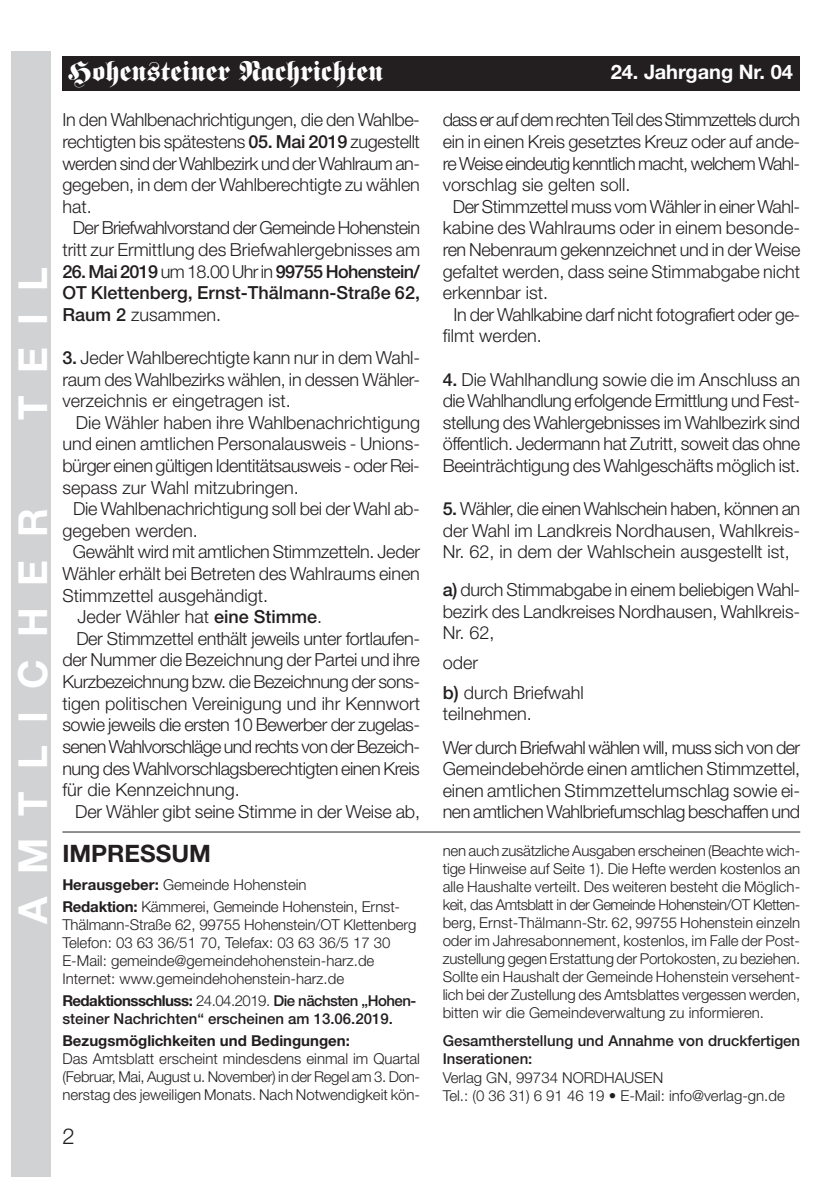
<style>
.page{position:relative;width:840px;height:1191px;background:#fff}
.page>*{position:absolute;margin:0;border:0;box-sizing:border-box;transform-origin:0 0}
.t1{font:700 40px "Helvetica Neue";letter-spacing:.555em;color:#fff}
.t2{font:28px "Fette Fraktur";color:#fff}
.t3{font:700 24px "Helvetica Neue";color:#231f20}
.t4{font:300 22px "Helvetica Neue";color:#231f20}
.t5{font:700 20px "Helvetica Neue";color:#fff}
.t6{font:300 18px/21.6px "Helvetica Neue";letter-spacing:-.015em;color:#231f20;text-align:justify}
.t7{font:300 18px "Helvetica Neue";letter-spacing:-.04em;color:#231f20}
.t8{font:300 18px/33.4px "Helvetica Neue";letter-spacing:-.035em;color:#231f20}
.t9{font:500 18px/21.6px "Helvetica Neue";color:#231f20;text-align:justify}
.t10{font:300 15px/18px "Helvetica Neue";color:#231f20}
.t11{font:500 15px/18px "Helvetica Neue";color:#231f20}
.t12{font:700 15px "Helvetica Neue";color:#231f20}
.s1{font-weight:500}
.s2{font-weight:300}
.s3{font-weight:700}
</style>
<div class="page">
<hr style="left:62px;top:831px;width:737px;height:1px;background:#231f20">
<div style="left:62px;top:57px;width:737px;height:34px;background:#231f20"></div>
<div style="left:11px;top:51px;width:40px;height:1125px;background:#d1d2d4"></div>
<h1 class="t1" style="left:18px;top:420px;width:154px;rotate:-90deg">TEIL</h1>
<h1 class="t1" style="left:18px;top:923px;width:417px;rotate:-90deg">AMTLICHER</h1>
<h2 class="t2" style="left:68px;top:61px;width:316px">Hohensteiner Nachrichten</h2>
<p class="t5" style="left:610px;top:64px;width:184px">24. Jahrgang Nr. 04</p>
<p class="t6" style="left:62px;top:111px;width:359px">In den Wahlbenachrichtigungen, die den Wahlbe-</p>
<p class="t6" style="left:62px;top:132px;width:359px">rechtigten bis spätestens <span class="s1">05. Mai 2019</span> zugestellt</p>
<p class="t6" style="left:62px;top:154px;width:359px">werden sind der Wahlbezirk und der Wahlraum an-</p>
<p class="t6" style="left:62px;top:176px;width:359px">gegeben, in dem der Wahlberechtigte zu wählen</p>
<p class="t6" style="left:62px;top:197px;width:31px">hat.</p>
<p class="t8" style="left:73px;top:213px;width:348px">Der Briefwahlvorstand der Gemeinde Hohenstein</p>
<p class="t6" style="left:62px;top:240px;width:359px">tritt zur Ermittlung des Briefwahlergebnisses am</p>
<p class="t9" style="left:62px;top:262px;width:359px">26. Mai 2019 <span class="s2">um 18.00 Uhr in</span> 99755 Hohenstein/ OT Klettenberg, Ernst-Thälmann-Straße 62, Raum 2 <span class="s2">zusammen.</span></p>
<p class="t6" style="left:62px;top:348px;width:359px"><span class="s1">3.</span> Jeder Wahlberechtigte kann nur in dem Wahl&shy;raum des Wahlbezirks wählen, in dessen Wähler&shy;verzeichnis er eingetragen ist.</p>
<p class="t6" style="left:76px;top:413px;width:345px">Die Wähler haben ihre Wahlbenachrichtigung</p>
<p class="t6" style="left:62px;top:435px;width:359px">und einen amtlichen Personalausweis - Unions-</p>
<p class="t6" style="left:62px;top:456px;width:359px">bürger einen gültigen Identitätsausweis - oder Rei-</p>
<p class="t6" style="left:62px;top:478px;width:238px">sepass zur Wahl mitzubringen.</p>
<p class="t6" style="left:73px;top:500px;width:348px">Die Wahlbenachrichtigung soll bei der Wahl ab-</p>
<p class="t6" style="left:62px;top:521px;width:137px">gegeben werden.</p>
<p class="t6" style="left:73px;top:543px;width:348px">Gewählt wird mit amtlichen Stimmzetteln. Jeder</p>
<p class="t6" style="left:62px;top:564px;width:359px">Wähler erhält bei Betreten des Wahlraums einen</p>
<p class="t6" style="left:62px;top:586px;width:207px">Stimmzettel ausgehändigt.</p>
<p class="t6" style="left:77px;top:608px;width:246px">Jeder Wähler hat <span class="s1">eine Stimme</span>.</p>
<p class="t6" style="left:76px;top:629px;width:345px">Der Stimmzettel enthält jeweils unter fortlaufen-</p>
<p class="t6" style="left:62px;top:651px;width:359px">der Nummer die Bezeichnung der Partei und ihre</p>
<p class="t6" style="left:62px;top:672px;width:359px">Kurzbezeichnung bzw. die Bezeichnung der sons-</p>
<p class="t6" style="left:62px;top:694px;width:359px">tigen politischen Vereinigung und ihr Kennwort</p>
<p class="t6" style="left:62px;top:716px;width:359px">sowie jeweils die ersten 10 Bewerber der zugelas-</p>
<p class="t7" style="left:62px;top:740px;width:359px">senen Wahlvorschläge und rechts von der Bezeich-</p>
<p class="t6" style="left:62px;top:759px;width:359px">nung des Wahlvorschlagsberechtigten einen Kreis</p>
<p class="t6" style="left:62px;top:780px;width:179px">für die Kennzeichnung.</p>
<p class="t6" style="left:75px;top:802px;width:346px">Der Wähler gibt seine Stimme in der Weise ab,</p>
<h3 class="t3" style="left:62px;top:845px;width:150px">IMPRESSUM</h3>
<p class="t10" style="left:62px;top:875px;width:339px;line-height:22px"><span class="s3">Herausgeber:</span> Gemeinde Hohenstein<br><span class="s3">Redaktion:</span> Kämmerei, Gemeinde Hohenstein, Ernst-</p>
<p class="t10" style="left:62px;top:917px;width:355px">Thälmann-Straße 62, 99755 Hohenstein/OT Klettenberg Telefon: 03 63 36/51 70, Telefax: 03 63 36/5 17 30<br>E-Mail: gemeinde@gemeindehohenstein-harz.de Internet: www.gemeindehohenstein-harz.de</p>
<p class="t11" style="left:62px;top:993px;width:355px"><span class="s3">Redaktionsschluss:</span> <span class="s2">24.04.2019.</span> Die nächsten „Hohen&shy;steiner Nachrichten“ erscheinen am 13.06.2019.</p>
<p class="t12" style="left:62px;top:1035px;width:289px">Bezugsmöglichkeiten und Bedingungen:</p>
<p class="t10" style="left:62px;top:1051px;width:359px;text-align:justify">Das Amtsblatt erscheint mindesdens einmal im Quartal (Februar, Mai, August u. November) in der Regel am 3. Don&shy;nerstag des jeweiligen Monats. Nach Notwendigkeit kön-</p>
<p class="t4" style="left:62px;top:1128px;width:14px">2</p>
<p class="t7" style="left:442px;top:113px;width:359px">dass er auf dem rechten Teil des Stimmzettels durch</p>
<p class="t6" style="left:442px;top:132px;width:359px">ein in einen Kreis gesetztes Kreuz oder auf ande-</p>
<p class="t7" style="left:442px;top:157px;width:359px">re Weise eindeutig kenntlich macht, welchem Wahl-</p>
<p class="t6" style="left:442px;top:176px;width:189px">vorschlag sie gelten soll.</p>
<p class="t6" style="left:452px;top:197px;width:349px">Der Stimmzettel muss vom Wähler in einer Wahl-</p>
<p class="t6" style="left:442px;top:219px;width:359px">kabine des Wahlraums oder in einem besonde-</p>
<p class="t6" style="left:442px;top:240px;width:359px">ren Nebenraum gekennzeichnet und in der Weise</p>
<p class="t6" style="left:442px;top:262px;width:359px">gefaltet werden, dass seine Stimmabgabe nicht</p>
<p class="t6" style="left:442px;top:284px;width:107px">erkennbar ist.</p>
<p class="t6" style="left:453px;top:305px;width:348px">In der Wahlkabine darf nicht fotografiert oder ge-</p>
<p class="t6" style="left:442px;top:327px;width:100px">filmt werden.</p>
<p class="t6" style="left:442px;top:370px;width:359px"><span class="s1">4.</span> Die Wahlhandlung sowie die im Anschluss an die Wahlhandlung erfolgende Ermittlung und Fest&shy;stellung des Wahlergebnisses im Wahlbezirk sind öffentlich. Jedermann hat Zutritt, soweit das ohne Beeinträchtigung des Wahlgeschäfts möglich ist.</p>
<p class="t6" style="left:442px;top:500px;width:359px"><span class="s1">5.</span> Wähler, die einen Wahlschein haben, können an der Wahl im Landkreis Nordhausen, Wahlkreis-Nr. 62, in dem der Wahlschein ausgestellt ist,</p>
<p class="t6" style="left:442px;top:580px;width:359px"><span class="s1">a)</span> durch Stimmabgabe in einem beliebigen Wahl&shy;bezirk des Landkreises Nordhausen, Wahlkreis-Nr. 62,</p>
<p class="t6" style="left:442px;top:649px;width:142px;line-height:29.6px">oder<br><span class="s1">b)</span> durch Briefwahl</p>
<p class="t8" style="left:442px;top:698px;width:359px">teilnehmen.<br>Wer durch Briefwahl wählen will, muss sich von der</p>
<p class="t6" style="left:442px;top:759px;width:359px">Gemeindebehörde einen amtlichen Stimmzettel, einen amtlichen Stimmzettelumschlag sowie ei&shy;nen amtlichen Wahlbriefumschlag beschaffen und</p>
<p class="t10" style="left:442px;top:843px;width:359px;text-align:justify">nen auch zusätzliche Ausgaben erscheinen (Beachte wich&shy;tige Hinweise auf Seite 1). Die Hefte werden kostenlos an alle Haushalte verteilt. Des weiteren besteht die Möglich&shy;keit, das Amtsblatt in der Gemeinde Hohenstein/OT Kletten&shy;berg, Ernst-Thälmann-Str. 62, 99755 Hohenstein einzeln oder im Jahresabonnement, kostenlos, im Falle der Post&shy;zustellung gegen Erstattung der Portokosten, zu beziehen.<br>Sollte ein Haushalt der Gemeinde Hohenstein versehent&shy;lich bei der Zustellung des Amtsblattes vergessen werden, bitten wir die Gemeindeverwaltung zu informieren.</p>
<p class="t11" style="left:442px;top:1033px;width:359px">Gesamtherstellung und Annahme von druckfertigen<br>Inserationen:</p>
<p class="t10" style="left:442px;top:1069px;width:343px">Verlag GN, 99734 NORDHAUSEN<br>Tel.: (0 36 31) 6 91 46 19 • E-Mail: info@verlag-gn.de</p>
</div>
